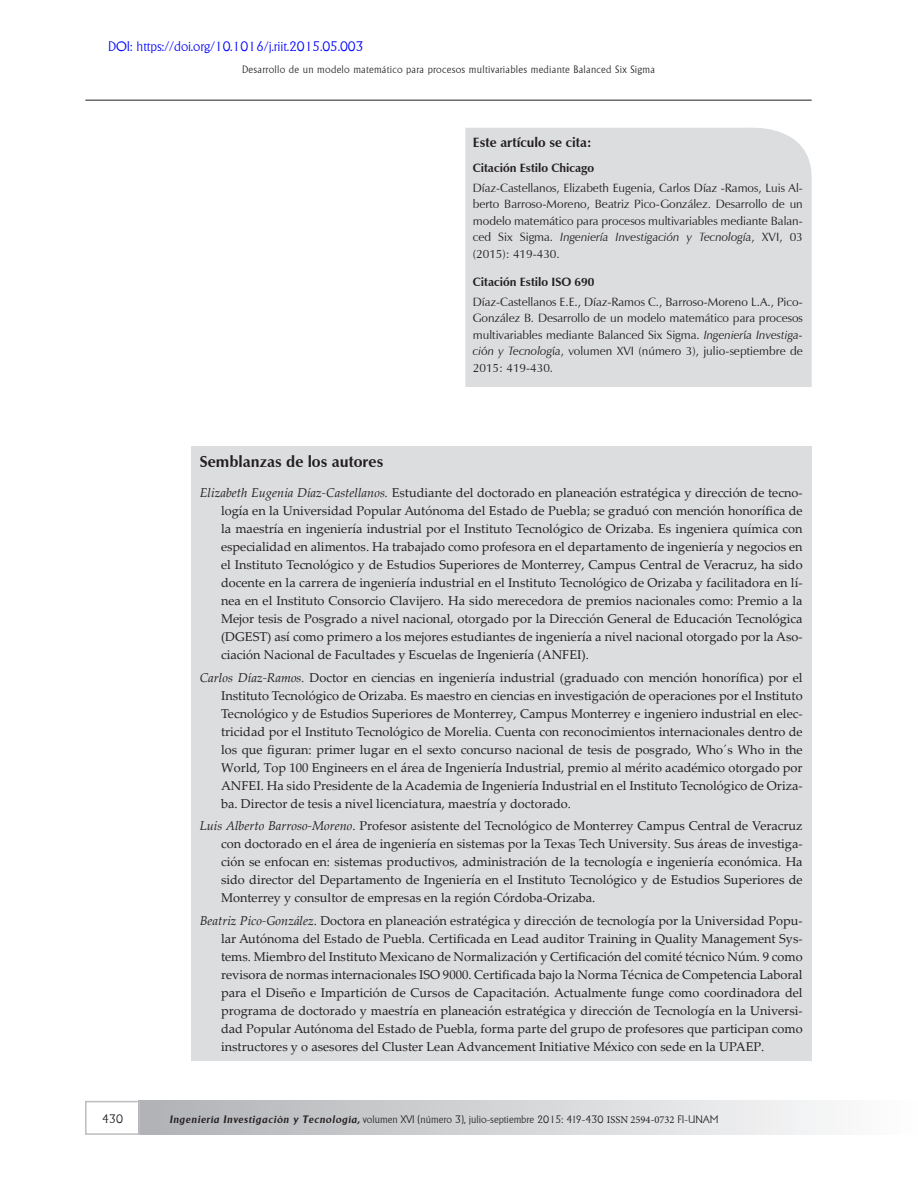
<style>
.page{position:relative;width:918px;height:1188px;background:#fff}
.page>*{position:absolute;margin:0;border:0;box-sizing:border-box;transform-origin:0 0}
.t1{font:700 15.75px "Zapf Humanist 601 BT";color:#231f20}
.t2{font:300 13.5px "Adelon";color:#00f}
.t3{font:700 13.5px "Zapf Humanist 601 BT";color:#231f20}
.t4{font:12.75px/18px "Palatino Linotype";color:#231f20;text-align:justify}
.t5{font:12px/16.5px "Zapf Humanist 601 BT";color:#231f20;text-align:justify}
.t6{font:700 12px "Zapf Humanist 601 BT";color:#231f20}
.t7{font:300 12px "Adelon";color:#231f20}
.t8{font:300 10.5px "Adelon";color:#231f20}
.t9{font:300 10.5px "Adelon";letter-spacing:.025em;color:#231f20}
.s1{font-style:italic}
.s2{font-weight:600;font-style:italic}
.s3{font-family:"Minion Pro";font-weight:400}
</style>
<div class="page">
<div style="left:138px;top:1101px;width:780px;height:34px;background:linear-gradient(to right,#b0b1b5,#fdfefe)"></div>
<hr style="left:85px;top:100px;width:727px;height:1px;background:#231f20">
<div style="left:85px;top:1101px;width:55px;height:34px;border:2px solid #bcbdc0"></div>
<div style="left:465px;top:127px;width:347px;height:260px;background:#dcdddf"></div>
<div style="left:191px;top:446px;width:621px;height:614px;background:#dcdddf"></div>
<p class="t2" style="left:108px;top:38px;width:257px">DOI: https://doi.org/10.1016/j.riit.2015.05.003</p>
<p class="t9" style="left:242px;top:63px;width:414px">Desarrollo de un modelo matemático para procesos multivariables mediante Balanced Six Sigma</p>
<p class="t3" style="left:473px;top:134px;width:120px">Este artículo se cita:</p>
<p class="t6" style="left:473px;top:161px;width:123px">Citación Estilo Chicago</p>
<p class="t5" style="left:473px;top:179px;width:332px">Díaz-Castellanos, Elizabeth Eugenia, Carlos Díaz -Ramos, Luis Al&shy;berto Barroso-Moreno, Beatriz Pico-González. Desarrollo de un modelo matemático para procesos multivariables mediante Balan&shy;ced Six Sigma. <span class="s1">Ingeniería Investigación y Tecnología</span>, XVI, 03 (2015): 419-430.</p>
<p class="t6" style="left:473px;top:275px;width:123px">Citación Estilo ISO 690</p>
<p class="t5" style="left:473px;top:293px;width:332px">Díaz-Castellanos E.E., Díaz-Ramos C., Barroso-Moreno L.A., Pico-González B. Desarrollo de un modelo matemático para procesos multivariables mediante Balanced Six Sigma. <span class="s1">Ingenier</span>í<span class="s1">a Investiga&shy;ci</span>ó<span class="s1">n y Tecnolog</span>í<span class="s1">a</span>, volumen XVI (número 3), julio-septiembre de 2015: 419-430.</p>
<p class="t1" style="left:200px;top:452px;width:185px">Semblanzas de los autores</p>
<p class="t4" style="left:221px;top:484px;width:583px;text-indent:-21px"><span class="s1">Elizabeth Eugenia Díaz-Castellanos.</span> Estudiante del doctorado en planeación estratégica y dirección de tecno&shy;logía en la Universidad Popular Autónoma del Estado de Puebla; se graduó con mención honorífica de la maestría en ingeniería industrial por el Instituto Tecnológico de Orizaba. Es ingeniera química con especialidad en alimentos. Ha trabajado como profesora en el departamento de ingeniería y negocios en el Instituto Tecnológico y de Estudios Superiores de Monterrey, Campus Central de Veracruz, ha sido docente en la carrera de ingeniería industrial en el Instituto Tecnológico de Orizaba y facilitadora en lí&shy;nea en el Instituto Consorcio Clavijero. Ha sido merecedora de premios nacionales como: Premio a la Mejor tesis de Posgrado a nivel nacional, otorgado por la Dirección General de Educación Tecnológica (DGEST) así como primero a los mejores estudiantes de ingeniería a nivel nacional otorgado por la Aso&shy;ciación Nacional de Facultades y Escuelas de Ingeniería (ANFEI).</p>
<p class="t4" style="left:221px;top:668px;width:583px;text-indent:-21px"><span class="s1">Carlos Díaz-Ramos.</span> Doctor en ciencias en ingeniería industrial (graduado con mención honorífica) por el Instituto Tecnológico de Orizaba. Es maestro en ciencias en investigación de operaciones por el Instituto Tecnológico y de Estudios Superiores de Monterrey, Campus Monterrey e ingeniero industrial en elec&shy;tricidad por el Instituto Tecnológico de Morelia. Cuenta con reconocimientos internacionales dentro de los que figuran: primer lugar en el sexto concurso nacional de tesis de posgrado, Who´s Who in the World, Top 100 Engineers en el área de Ingeniería Industrial, premio al mérito académico otorgado por ANFEI. Ha sido Presidente de la Academia de Ingeniería Industrial en el Instituto Tecnológico de Oriza&shy;ba. Director de tesis a nivel licenciatura, maestría y doctorado.</p>
<p class="t4" style="left:221px;top:817px;width:583px;text-indent:-21px"><span class="s1">Luis Alberto Barroso-Moreno</span>. Profesor asistente del Tecnológico de Monterrey Campus Central de Veracruz con doctorado en el área de ingeniería en sistemas por la Texas Tech University. Sus áreas de investiga&shy;ción se enfocan en: sistemas productivos, administración de la tecnología e ingeniería económica. Ha sido director del Departamento de Ingeniería en el Instituto Tecnológico y de Estudios Superiores de Monterrey y consultor de empresas en la región Córdoba-Orizaba.</p>
<p class="t4" style="left:221px;top:911px;width:583px;text-indent:-21px"><span class="s1">Beatriz Pico-González</span>. Doctora en planeación estratégica y dirección de tecnología por la Universidad Popu&shy;lar Autónoma del Estado de Puebla. Certificada en Lead auditor Training in Quality Management Sys&shy;tems. Miembro del Instituto Mexicano de Normalización y Certificación del comité técnico Núm. 9 como revisora de normas internacionales ISO 9000. Certificada bajo la Norma Técnica de Competencia Laboral para el Diseño e Impartición de Cursos de Capacitación. Actualmente funge como coordinadora del programa de doctorado y maestría en planeación estratégica y dirección de Tecnología en la Universi&shy;dad Popular Autónoma del Estado de Puebla, forma parte del grupo de profesores que participan como instructores y o asesores del Cluster Lean Advancement Initiative México con sede en la UPAEP.</p>
<p class="t7" style="left:102px;top:1112px;width:22px">430</p>
<p class="t8" style="left:169px;top:1113px;width:551px"><span class="s2">Ingeniería Investigación y Tecnología,</span> volumen XVI (número 3), julio-septiembre 2015: 419-430 <span class="s3">ISSN 2594-0732</span> FI-UNAM</p>
</div>
